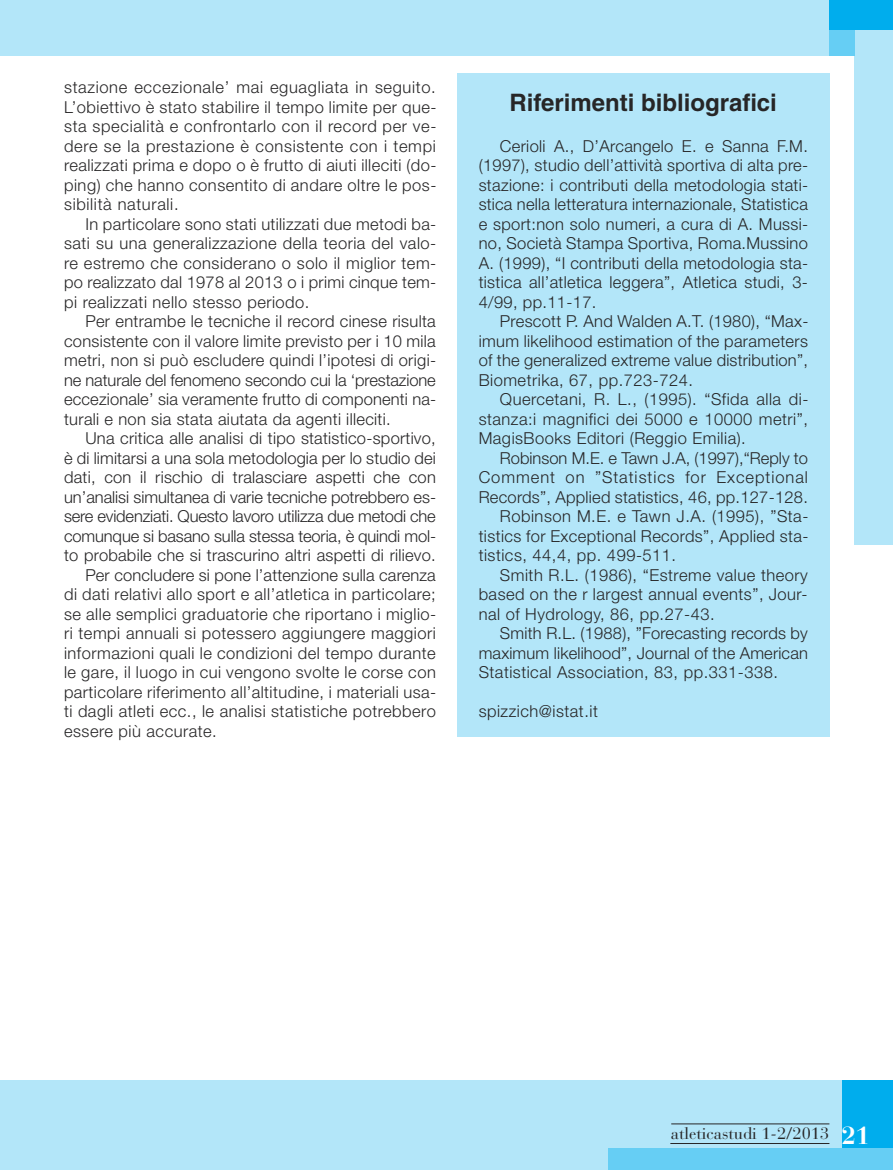
<style>
.page{position:relative;width:893px;height:1170px;background:#fff}
.page>*{position:absolute;margin:0;border:0;box-sizing:border-box;transform-origin:0 0}
.t1{font:700 24px "Helvetica";color:#272627}
.t2{font:300 16.5px/19.5px "Helvetica Neue";letter-spacing:.025em;color:#272627;text-align:justify}
.t3{font:300 16.5px "Helvetica Neue";letter-spacing:-.01em;color:#272627}
.t4{font:300 16.5px "Helvetica Neue";color:#272627}
.t5{font:300 16.5px "Helvetica Neue";letter-spacing:.005em;color:#272627}
.t6{font:300 16.5px "Helvetica Neue";letter-spacing:.06em;color:#272627}
.t7{font:16.5px "Bauer Bodoni";color:#272627}
.s1{font-weight:700;font-size:24.75px;color:#fff}
</style>
<div class="page">
<div style="left:855px;top:22px;width:38px;height:523px;background:#b3e6f9"></div>
<div style="left:0;top:0;width:893px;height:55px;background:#b3e6f9"></div>
<div style="left:0;top:1080px;width:893px;height:89px;background:#b3e6f9"></div>
<div style="left:842px;top:1080px;width:51px;height:68px;background:#00aded"></div>
<div style="left:608px;top:1148px;width:285px;height:21px;background:#66cef4"></div>
<div style="left:829px;top:0;width:26px;height:55px;background:#66cef4"></div>
<div style="left:829px;top:0;width:64px;height:30px;background:#00aded"></div>
<hr style="left:670px;top:1142px;width:159px;height:1px;background:#272627">
<hr style="left:671px;top:1123px;width:158px;height:1px;background:#272627">
<div style="left:457px;top:74px;width:372px;height:663px;background:#b3e6f9"></div>
<p class="t2" style="left:64px;top:77px;width:374px">stazione eccezionale’ mai eguagliata in seguito.<br>L’obiettivo è stato stabilire il tempo limite per que&shy;sta specialità e confrontarlo con il record per ve&shy;dere se la prestazione è consistente con i tempi realizzati prima e dopo o è frutto di aiuti illeciti (do&shy;ping) che hanno consentito di andare oltre le pos&shy;sibilità naturali.</p>
<p class="t2" style="left:64px;top:214px;width:374px;text-indent:21px">In particolare sono stati utilizzati due metodi ba&shy;sati su una generalizzazione della teoria del valo&shy;re estremo che considerano o solo il miglior tem&shy;po realizzato dal 1978 al 2013 o i primi cinque tem&shy;pi realizzati nello stesso periodo.</p>
<p class="t2" style="left:64px;top:311px;width:374px;text-indent:21px">Per entrambe le tecniche il record cinese risulta consistente con il valore limite previsto per i 10 mila metri, non si può escludere quindi l’ipotesi di origi&shy;ne naturale del fenomeno secondo cui la ‘prestazione eccezionale’ sia veramente frutto di componenti na&shy;turali e non sia stata aiutata da agenti illeciti.</p>
<p class="t2" style="left:85px;top:428px;width:352px">Una critica alle analisi di tipo statistico-sportivo,</p>
<p class="t5" style="left:64px;top:448px;width:373px">è di limitarsi a una sola metodologia per lo studio dei</p>
<p class="t2" style="left:64px;top:467px;width:373px">dati, con il rischio di tralasciare aspetti che con</p>
<p class="t4" style="left:64px;top:487px;width:373px">un’analisi simultanea di varie tecniche potrebbero es-</p>
<p class="t3" style="left:64px;top:506px;width:373px">sere evidenziati. Questo lavoro utilizza due metodi che</p>
<p class="t3" style="left:64px;top:526px;width:373px">comunque si basano sulla stessa teoria, è quindi mol-</p>
<p class="t2" style="left:64px;top:545px;width:373px">to probabile che si trascurino altri aspetti di rilievo.</p>
<p class="t2" style="left:85px;top:565px;width:352px">Per concludere si pone l’attenzione sulla carenza</p>
<p class="t2" style="left:64px;top:584px;width:373px">di dati relativi allo sport e all’atletica in particolare;</p>
<p class="t2" style="left:64px;top:604px;width:374px">se alle semplici graduatorie che riportano i miglio-</p>
<p class="t2" style="left:64px;top:623px;width:373px">ri tempi annuali si potessero aggiungere maggiori</p>
<p class="t2" style="left:64px;top:643px;width:373px">informazioni quali le condizioni del tempo durante</p>
<p class="t2" style="left:64px;top:662px;width:373px">le gare, il luogo in cui vengono svolte le corse con</p>
<p class="t2" style="left:64px;top:682px;width:374px">particolare riferimento all’altitudine, i materiali usa-</p>
<p class="t2" style="left:64px;top:701px;width:373px">ti dagli atleti ecc., le analisi statistiche potrebbero</p>
<p class="t2" style="left:64px;top:721px;width:154px">essere più accurate.</p>
<h1 class="t1" style="left:509px;top:93px;width:269px">Riferimenti bibliografici</h1>
<p class="t2" style="left:479px;top:136px;width:331px;text-indent:21px">Cerioli A., D’Arcangelo E. e Sanna F.M. (1997), studio dell’attività sportiva di alta pre&shy;stazione: i contributi della metodologia stati&shy;stica nella letteratura internazionale, Statistica e sport:non solo numeri, a cura di A. Mussi&shy;no, Società Stampa Sportiva, Roma.Mussino A. (1999), “I contributi della metodologia sta&shy;tistica all’atletica leggera”, Atletica studi, 3- 4/99, pp.11-17.</p>
<p class="t2" style="left:479px;top:311px;width:331px;text-indent:21px">Prescott P. And Walden A.T. (1980), “Max&shy;imum likelihood estimation of the parameters of the generalized extreme value distribution”, Biometrika, 67, pp.723-724.</p>
<p class="t2" style="left:479px;top:389px;width:331px;text-indent:21px">Quercetani, R. L., (1995). “Sfida alla di&shy;stanza:i magnifici dei 5000 e 10000 metri”, MagisBooks Editori (Reggio Emilia).</p>
<p class="t4" style="left:500px;top:448px;width:309px">Robinson M.E. e Tawn J.A, (1997),“Reply to</p>
<p class="t6" style="left:479px;top:467px;width:331px">Comment on ”Statistics for Exceptional</p>
<p class="t2" style="left:479px;top:487px;width:331px">Records”, Applied statistics, 46, pp.127-128.</p>
<p class="t2" style="left:500px;top:506px;width:310px">Robinson M.E. e Tawn J.A. (1995), ”Sta-</p>
<p class="t2" style="left:479px;top:526px;width:331px">tistics for Exceptional Records”, Applied sta-</p>
<p class="t2" style="left:479px;top:545px;width:199px">tistics, 44,4, pp. 499-511.</p>
<p class="t2" style="left:500px;top:565px;width:309px">Smith R.L. (1986), “Estreme value theory</p>
<p class="t2" style="left:479px;top:584px;width:330px">based on the r largest annual events”, Jour-</p>
<p class="t2" style="left:479px;top:604px;width:237px">nal of Hydrology, 86, pp.27-43.</p>
<p class="t2" style="left:500px;top:623px;width:309px">Smith R.L. (1988), ”Forecasting records by</p>
<p class="t2" style="left:479px;top:643px;width:331px">maximum likelihood”, Journal of the American</p>
<p class="t2" style="left:479px;top:662px;width:301px">Statistical Association, 83, pp.331-338.</p>
<p class="t2" style="left:479px;top:701px;width:121px">spizzich@istat.it</p>
<p class="t7" style="left:671px;top:1127px;width:200px">atleticastudi 1-2/2013 <span class="s1">21</span></p>
</div>
